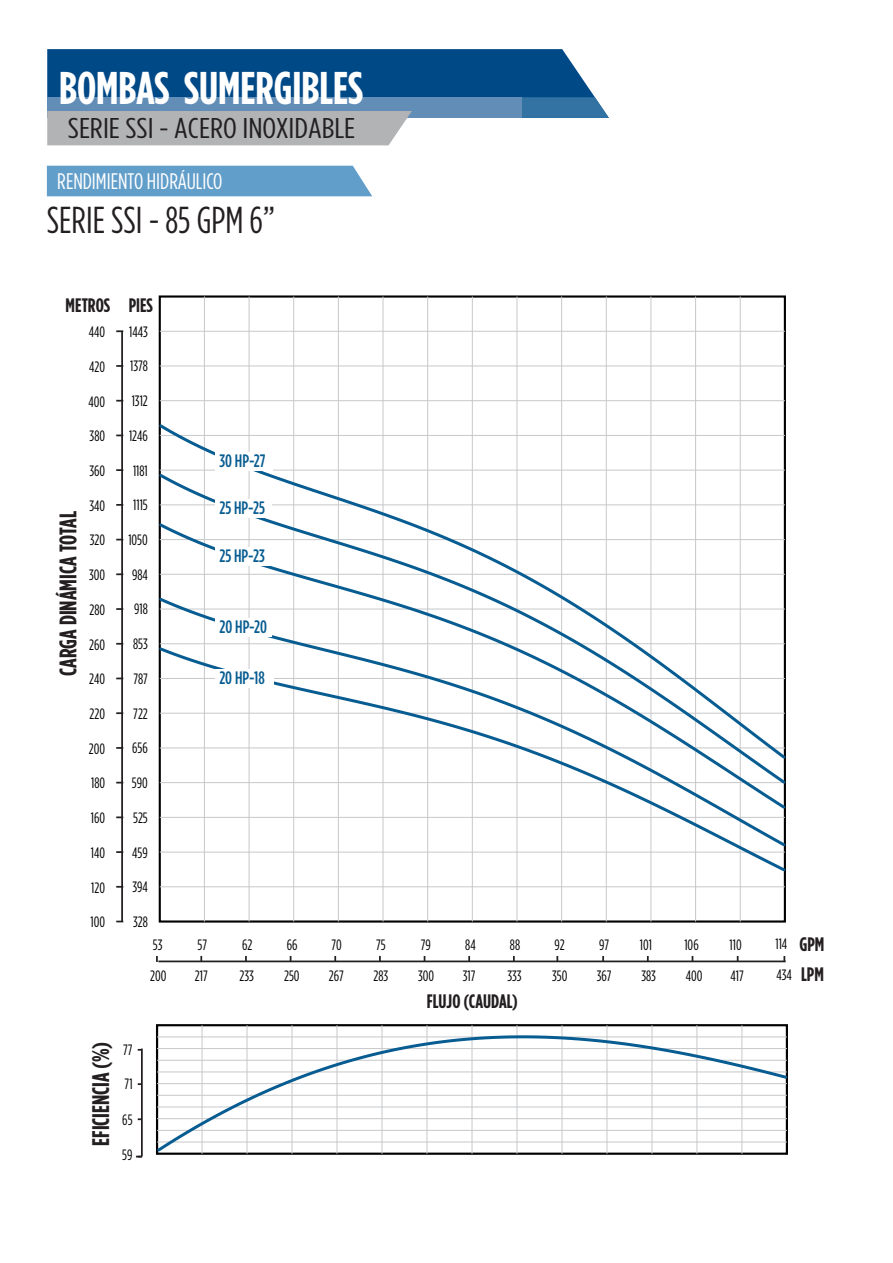
<style>
.page{position:relative;width:893px;height:1263px;background:#fff}
.page>*{position:absolute;margin:0;border:0;box-sizing:border-box;transform-origin:0 0}
.t1{font:700 45.9px "Gotham Condensed";color:#fff}
.t2{font:37.5px "Gotham Condensed";color:#231f20}
.t3{font:28.65px "Gotham Condensed";color:#231f20;scale:1.18 1}
.t4{font:700 24px "Gotham Condensed";color:#231f20}
.t5{font:22.5px "Gotham Condensed";color:#fff}
.t6{font:700 19.5px "Gotham Condensed";color:#231f20}
.t7{font:500 18px "Gotham Condensed";color:#075c91}
.t8{font:15px "Gotham Condensed";color:#000}
.s1{font-weight:700;font-size:19.5px;color:#231f20}
</style>
<div class="page">
<div style="left:47px;top:166px;width:325px;height:30px;background:#629eca"></div>
<svg style="left:47px;top:49px;width:562px;height:96px"></svg>
<hr style="left:158px;top:961px;width:627px;height:1px;background:#231f20">
<svg style="left:156px;top:956px;width:2px;height:6px"></svg>
<div style="left:156px;top:1024px;width:632px;height:131px;border:2px solid #010101"></div>
<hr style="left:202px;top:1025px;width:1px;height:129px;background:#c7c8ca">
<hr style="left:247px;top:1025px;width:1px;height:129px;background:#c7c8ca">
<hr style="left:292px;top:1025px;width:1px;height:129px;background:#c7c8ca">
<hr style="left:337px;top:1025px;width:1px;height:129px;background:#c7c8ca">
<hr style="left:382px;top:1025px;width:1px;height:129px;background:#c7c8ca">
<hr style="left:427px;top:1025px;width:1px;height:129px;background:#c7c8ca">
<hr style="left:472px;top:1025px;width:1px;height:129px;background:#c7c8ca">
<hr style="left:517px;top:1025px;width:1px;height:129px;background:#c7c8ca">
<hr style="left:562px;top:1025px;width:1px;height:129px;background:#c7c8ca">
<hr style="left:606px;top:1025px;width:1px;height:129px;background:#c7c8ca">
<hr style="left:651px;top:1025px;width:1px;height:129px;background:#c7c8ca">
<hr style="left:696px;top:1025px;width:1px;height:129px;background:#c7c8ca">
<hr style="left:741px;top:1025px;width:1px;height:129px;background:#c7c8ca">
<svg style="left:156px;top:1034px;width:632px;height:120px"></svg>
<hr style="left:141px;top:1049px;width:2px;height:108px;background:#231f20">
<hr style="left:204px;top:297px;width:1px;height:625px;background:#c7c8ca">
<hr style="left:249px;top:297px;width:1px;height:625px;background:#c7c8ca">
<hr style="left:293px;top:297px;width:1px;height:625px;background:#c7c8ca">
<hr style="left:338px;top:297px;width:1px;height:625px;background:#c7c8ca">
<hr style="left:383px;top:297px;width:1px;height:625px;background:#c7c8ca">
<hr style="left:427px;top:297px;width:1px;height:625px;background:#c7c8ca">
<hr style="left:472px;top:297px;width:1px;height:625px;background:#c7c8ca">
<hr style="left:517px;top:297px;width:1px;height:625px;background:#c7c8ca">
<hr style="left:561px;top:297px;width:1px;height:625px;background:#c7c8ca">
<hr style="left:606px;top:297px;width:1px;height:625px;background:#c7c8ca">
<hr style="left:650px;top:297px;width:1px;height:625px;background:#c7c8ca">
<hr style="left:695px;top:297px;width:1px;height:625px;background:#c7c8ca">
<hr style="left:740px;top:297px;width:1px;height:625px;background:#c7c8ca">
<hr style="left:160px;top:886px;width:625px;height:1px;background:#c7c8ca">
<hr style="left:160px;top:400px;width:625px;height:1px;background:#c7c8ca">
<hr style="left:160px;top:366px;width:625px;height:1px;background:#c7c8ca">
<hr style="left:160px;top:331px;width:625px;height:1px;background:#c7c8ca">
<svg style="left:158px;top:849px;width:628px;height:25px"></svg>
<svg style="left:158px;top:811px;width:628px;height:38px"></svg>
<svg style="left:158px;top:786px;width:628px;height:25px"></svg>
<svg style="left:158px;top:761px;width:628px;height:25px"></svg>
<svg style="left:158px;top:422px;width:628px;height:339px"></svg>
<hr style="left:121px;top:331px;width:2px;height:591px;background:#231f20">
<svg style="left:116px;top:330px;width:7px;height:2px"></svg>
<div style="left:215px;top:452px;width:57px;height:19px;background:#fff"></div>
<div style="left:215px;top:499px;width:57px;height:19px;background:#fff"></div>
<div style="left:215px;top:618px;width:57px;height:19px;background:#fff"></div>
<div style="left:215px;top:669px;width:59px;height:19px;background:#fff"></div>
<div style="left:215px;top:547px;width:57px;height:19px;background:#fff"></div>
<h1 class="t1" style="left:59px;top:61px;width:306px">BOMBAS SUMERGIBLES</h1>
<h3 class="t3" style="left:68px;top:112px;width:245px">SERIE SSI - ACERO INOXIDABLE</h3>
<h3 class="t5" style="left:57px;top:169px;width:167px">RENDIMIENTO HIDRÁULICO</h3>
<h2 class="t2" style="left:47px;top:198px;width:229px">SERIE SSI - 85 GPM 6”</h2>
<h3 class="t6" style="left:66px;top:294px;width:89px">METROS PIES</h3>
<p class="t8" style="left:89px;top:323px;width:18px">440</p>
<p class="t8" style="left:129px;top:323px;width:20px">1443</p>
<p class="t8" style="left:89px;top:358px;width:17px">420</p>
<p class="t8" style="left:130px;top:358px;width:19px">1378</p>
<p class="t8" style="left:88px;top:393px;width:18px">400</p>
<p class="t8" style="left:132px;top:392px;width:18px">1312</p>
<h3 class="t4" style="left:54px;top:676px;width:167px;rotate:-90deg">CARGA DINÁMICA TOTAL</h3>
<p class="t8" style="left:90px;top:427px;width:17px">380</p>
<p class="t8" style="left:129px;top:427px;width:20px">1246</p>
<p class="t8" style="left:89px;top:462px;width:17px">360</p>
<p class="t8" style="left:133px;top:462px;width:16px">1181</p>
<p class="t8" style="left:89px;top:497px;width:17px">340</p>
<p class="t8" style="left:133px;top:497px;width:16px">1115</p>
<p class="t8" style="left:90px;top:532px;width:17px">320</p>
<p class="t8" style="left:128px;top:531px;width:21px">1050</p>
<p class="t8" style="left:89px;top:566px;width:18px">300</p>
<p class="t8" style="left:132px;top:566px;width:17px">984</p>
<p class="t8" style="left:89px;top:601px;width:17px">280</p>
<p class="t8" style="left:134px;top:601px;width:15px">918</p>
<p class="t8" style="left:89px;top:636px;width:17px">260</p>
<p class="t8" style="left:133px;top:635px;width:16px">853</p>
<p class="t8" style="left:89px;top:670px;width:17px">240</p>
<p class="t8" style="left:133px;top:670px;width:16px">787</p>
<p class="t8" style="left:90px;top:705px;width:17px">220</p>
<p class="t8" style="left:133px;top:705px;width:16px">722</p>
<p class="t8" style="left:89px;top:740px;width:18px">200</p>
<p class="t8" style="left:132px;top:740px;width:17px">656</p>
<p class="t8" style="left:91px;top:775px;width:16px">180</p>
<p class="t8" style="left:132px;top:774px;width:17px">590</p>
<p class="t8" style="left:91px;top:809px;width:16px">160</p>
<p class="t8" style="left:133px;top:809px;width:16px">525</p>
<p class="t8" style="left:91px;top:844px;width:16px">140</p>
<p class="t8" style="left:132px;top:844px;width:17px">459</p>
<p class="t8" style="left:91px;top:879px;width:15px">120</p>
<p class="t8" style="left:132px;top:878px;width:17px">394</p>
<p class="t8" style="left:91px;top:914px;width:16px">100</p>
<p class="t8" style="left:133px;top:913px;width:16px">328</p>
<p class="t7" style="left:219px;top:450px;width:48px">30 HP-27</p>
<p class="t7" style="left:219px;top:497px;width:47px">25 HP-25</p>
<p class="t7" style="left:219px;top:546px;width:47px">25 HP-23</p>
<p class="t7" style="left:220px;top:616px;width:49px">20 HP-20</p>
<p class="t7" style="left:219px;top:667px;width:47px">20 HP-18</p>
<p class="t8" style="left:153px;top:936px;width:11px">53</p>
<p class="t8" style="left:197px;top:936px;width:11px">57</p>
<p class="t8" style="left:242px;top:936px;width:12px">62</p>
<p class="t8" style="left:287px;top:936px;width:12px">66</p>
<p class="t8" style="left:331px;top:936px;width:12px">70</p>
<p class="t8" style="left:376px;top:936px;width:11px">75</p>
<p class="t8" style="left:421px;top:936px;width:12px">79</p>
<p class="t8" style="left:465px;top:936px;width:12px">84</p>
<p class="t8" style="left:510px;top:936px;width:12px">88</p>
<p class="t8" style="left:555px;top:936px;width:12px">92</p>
<p class="t8" style="left:599px;top:936px;width:12px">97</p>
<p class="t8" style="left:640px;top:936px;width:14px">101</p>
<p class="t8" style="left:684px;top:936px;width:16px">106</p>
<p class="t8" style="left:729px;top:936px;width:14px">110</p>
<p class="t8" style="left:150px;top:967px;width:18px">200</p>
<p class="t8" style="left:195px;top:967px;width:14px">217</p>
<p class="t8" style="left:239px;top:967px;width:16px">233</p>
<p class="t8" style="left:284px;top:967px;width:17px">250</p>
<p class="t8" style="left:329px;top:967px;width:17px">267</p>
<p class="t8" style="left:373px;top:967px;width:16px">283</p>
<p class="t8" style="left:418px;top:967px;width:18px">300</p>
<p class="t8" style="left:463px;top:967px;width:14px">317</p>
<p class="t8" style="left:507px;top:967px;width:16px">333</p>
<p class="t8" style="left:552px;top:967px;width:17px">350</p>
<p class="t8" style="left:597px;top:967px;width:16px">367</p>
<p class="t8" style="left:641px;top:967px;width:16px">383</p>
<p class="t8" style="left:686px;top:967px;width:18px">400</p>
<p class="t8" style="left:730px;top:967px;width:15px">417</p>
<h3 class="t6" style="left:427px;top:990px;width:93px">FLUJO (CAUDAL)</h3>
<h3 class="t4" style="left:87px;top:1146px;width:105px;rotate:-90deg">EFICIENCIA (%)</h3>
<p class="t8" style="left:123px;top:1041px;width:11px">77</p>
<p class="t8" style="left:125px;top:1075px;width:9px">71</p>
<p class="t8" style="left:122px;top:1111px;width:12px">65</p>
<p class="t8" style="left:122px;top:1146px;width:12px">59</p>
<p class="t8" style="left:775px;top:936px;width:51px">114 <span class="s1">GPM</span></p>
<h3 class="t6" style="left:801px;top:962px;width:24px">LPM</h3>
<p class="t8" style="left:776px;top:966px;width:17px">434</p>
</div>
